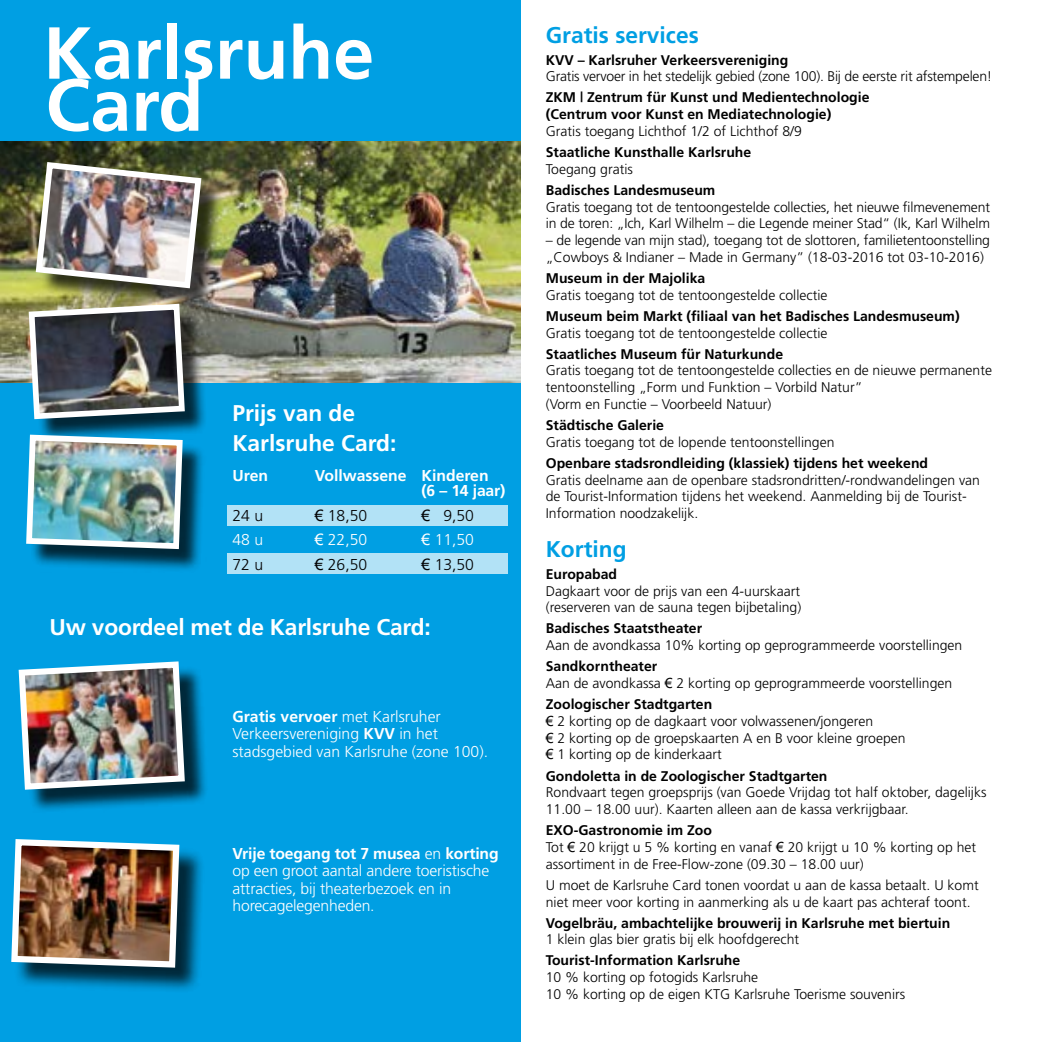
<style>
.page{position:relative;width:1042px;height:1042px;background:#fff}
.page>*{position:absolute;margin:0;border:0;box-sizing:border-box;transform-origin:0 0}
.t1{font:700 73.5px/52px "Frutiger";color:#fff}
.t2{font:700 22.75px/29.8px "Frutiger";letter-spacing:-.01em;color:#fff}
.t3{font:700 22.75px "Frutiger";color:#009fe3}
.t4{font:300 15.75px/17.5px "Frutiger";letter-spacing:-.01em;color:#fff}
.t5{font:700 15.75px/15.8px "Frutiger";color:#fff}
.t6{font:300 15.75px "Frutiger";color:#020203}
.t7{font:300 14px/16.8px "Frutiger";color:#000}
.t8{font:700 14px/16.8px "Frutiger";color:#000}
.s1{font-family:"Arial";font-weight:400}
.s2{font-weight:700}
</style>
<div class="page">
<div style="left:0;top:0;width:521px;height:1042px;background:#009fe3"></div>
<img style="left:0;top:142px;width:521px;height:240px">
<div style="left:24px;top:666px;width:185px;height:147px;background:#000;opacity:.75"></div>
<img style="left:18px;top:661px;width:170px;height:132px">
<div style="left:14px;top:842px;width:191px;height:151px;background:#000;opacity:.75"></div>
<img style="left:11px;top:839px;width:172px;height:132px">
<div style="left:41px;top:167px;width:183px;height:143px;background:#000;opacity:.75"></div>
<img style="left:32px;top:159px;width:173px;height:132px">
<div style="left:34px;top:309px;width:173px;height:133px;background:#000;opacity:.75"></div>
<img style="left:26px;top:301px;width:162px;height:121px">
<div style="left:31px;top:439px;width:175px;height:133px;background:#000;opacity:.75"></div>
<img style="left:26px;top:432px;width:160px;height:120px">
<div style="left:227px;top:553px;width:281px;height:20px;background:#b2e2f6"></div>
<div style="left:227px;top:505px;width:281px;height:20px;background:#b2e2f6"></div>
<h1 class="t1" style="left:43px;top:26px;width:332px">Karlsruhe<br>Card</h1>
<h2 class="t2" style="left:232px;top:398px;width:165px">Prijs van de<br>Karlsruhe Card:</h2>
<p class="t5" style="left:232px;top:467px;width:37px">Uren</p>
<p class="t5" style="left:421px;top:467px;width:85px;text-indent:-107px">Vollwassene Kinderen (6 – 14 jaar)</p>
<p class="t6" style="left:232px;top:506px;width:32px">24 u</p>
<p class="t6" style="left:315px;top:506px;width:54px"><span class="s1">€</span> 18,50</p>
<p class="t6" style="left:421px;top:506px;width:54px"><span class="s1">€</span> 9,50</p>
<p class="t4" style="left:232px;top:531px;width:32px">48 u</p>
<p class="t4" style="left:315px;top:531px;width:54px"><span class="s1">€</span> 22,50</p>
<p class="t4" style="left:421px;top:531px;width:54px"><span class="s1">€</span> 11,50</p>
<p class="t6" style="left:232px;top:555px;width:32px">72 u</p>
<p class="t6" style="left:315px;top:555px;width:54px"><span class="s1">€</span> 26,50</p>
<p class="t6" style="left:421px;top:555px;width:54px"><span class="s1">€</span> 13,50</p>
<h2 class="t2" style="left:50px;top:612px;width:383px">Uw voordeel met de Karlsruhe Card:</h2>
<p class="t4" style="left:232px;top:707px;width:257px"><span class="s2">Gratis vervoer</span> met Karlsruher<br>Verkeersvereniging <span class="s2">KVV</span> in het stadsgebied van Karlsruhe (zone 100).</p>
<p class="t4" style="left:232px;top:844px;width:268px"><span class="s2">Vrije toegang tot 7 musea</span> en <span class="s2">korting </span>op een groot aantal andere toeristische attracties, bij theaterbezoek en in horecagelegenheden.</p>
<h2 class="t3" style="left:546px;top:21px;width:154px">Gratis services</h2>
<p class="t8" style="left:546px;top:51px;width:244px">KVV – Karlsruher Verkeersvereniging</p>
<p class="t7" style="left:546px;top:68px;width:448px">Gratis vervoer in het stedelijk gebied (zone 100). Bij de eerste rit afstempelen!</p>
<p class="t8" style="left:546px;top:89px;width:325px">ZKM | Zentrum für Kunst und Medientechnologie (Centrum voor Kunst en Mediatechnologie)</p>
<p class="t7" style="left:546px;top:123px;width:257px">Gratis toegang Lichthof 1/2 of Lichthof 8/9</p>
<p class="t8" style="left:546px;top:144px;width:207px">Staatliche Kunsthalle Karlsruhe</p>
<p class="t7" style="left:546px;top:160px;width:89px">Toegang gratis</p>
<p class="t8" style="left:546px;top:181px;width:171px">Badisches Landesmuseum</p>
<p class="t7" style="left:546px;top:198px;width:446px">Gratis toegang tot de tentoongestelde collecties, het nieuwe filmevenement in de toren: „Ich, Karl Wilhelm – die Legende meiner Stad“ (Ik, Karl Wilhelm</p>
<p class="t7" style="left:546px;top:232px;width:446px">– de legende van mijn stad), toegang tot de slottoren, familietentoonstelling „Cowboys &amp; Indianer – Made in Germany” (18-03-2016 tot 03-10-2016)</p>
<p class="t8" style="left:546px;top:270px;width:161px">Museum in der Majolika</p>
<p class="t7" style="left:546px;top:286px;width:283px">Gratis toegang tot de tentoongestelde collectie</p>
<p class="t8" style="left:546px;top:307px;width:415px">Museum beim Markt (filiaal van het Badisches Landesmuseum)</p>
<p class="t7" style="left:546px;top:324px;width:283px">Gratis toegang tot de tentoongestelde collectie</p>
<p class="t8" style="left:546px;top:345px;width:239px">Staatliches Museum für Naturkunde</p>
<p class="t7" style="left:546px;top:362px;width:448px">Gratis toegang tot de tentoongestelde collecties en de nieuwe permanente tentoonstelling „Form und Funktion – Vorbild Natur”<br>(Vorm en Functie – Voorbeeld Natuur)</p>
<p class="t8" style="left:546px;top:417px;width:120px">Städtische Galerie</p>
<p class="t7" style="left:546px;top:433px;width:290px">Gratis toegang tot de lopende tentoonstellingen</p>
<p class="t8" style="left:546px;top:454px;width:384px">Openbare stadsrondleiding (klassiek) tijdens het weekend</p>
<p class="t7" style="left:546px;top:471px;width:436px">Gratis deelname aan de openbare stadsrondritten/-rondwandelingen van de Tourist-Information tijdens het weekend. Aanmelding bij de Tourist-<br>Information noodzakelijk.</p>
<h2 class="t3" style="left:546px;top:535px;width:82px">Korting</h2>
<p class="t8" style="left:546px;top:565px;width:73px">Europabad</p>
<p class="t7" style="left:546px;top:582px;width:257px">Dagkaart voor de prijs van een 4-uurskaart (reserveren van de sauna tegen bijbetaling)</p>
<p class="t8" style="left:546px;top:620px;width:158px">Badisches Staatstheater</p>
<p class="t7" style="left:546px;top:637px;width:418px">Aan de avondkassa 10% korting op geprogrammeerde voorstellingen</p>
<p class="t7" style="left:546px;top:658px;width:408px"><span class="s2">Sandkorntheater<br></span>Aan de avondkassa <span class="s1">€</span> 2 korting op geprogrammeerde voorstellingen</p>
<p class="t7" style="left:546px;top:696px;width:361px"><span class="s2">Zoologischer Stadtgarten<br></span><span class="s1">€</span> 2 korting op de dagkaart voor volwassenen/jongeren<br><span class="s1">€</span> 2 korting op de groepskaarten A en B voor kleine groepen <span class="s1">€</span> 1 korting op de kinderkaart</p>
<p class="t8" style="left:546px;top:767px;width:283px">Gondoletta in de Zoologischer Stadtgarten</p>
<p class="t7" style="left:546px;top:784px;width:442px">Rondvaart tegen groepsprijs (van Goede Vrijdag tot half oktober, dagelijks<br>11.00 – 18.00 uur). Kaarten alleen aan de kassa verkrijgbaar.</p>
<p class="t7" style="left:546px;top:822px;width:432px"><span class="s2">EXO-Gastronomie im Zoo<br></span>Tot <span class="s1">€</span> 20 krijgt u 5 % korting en vanaf <span class="s1">€</span> 20 krijgt u 10 % korting op het assortiment in de Free-Flow-zone (09.30 – 18.00 uur)</p>
<p class="t7" style="left:546px;top:876px;width:434px">U moet de Karlsruhe Card tonen voordat u aan de kassa betaalt. U komt niet meer voor korting in aanmerking als u de kaart pas achteraf toont.</p>
<p class="t8" style="left:546px;top:914px;width:406px">Vogelbräu, ambachtelijke brouwerij in Karlsruhe met biertuin</p>
<p class="t7" style="left:546px;top:931px;width:255px">1 klein glas bier gratis bij elk hoofdgerecht</p>
<p class="t8" style="left:546px;top:952px;width:196px">Tourist-Information Karlsruhe</p>
<p class="t7" style="left:546px;top:969px;width:361px">10 % korting op fotogids Karlsruhe<br>10 % korting op de eigen KTG Karlsruhe Toerisme souvenirs</p>
</div>
